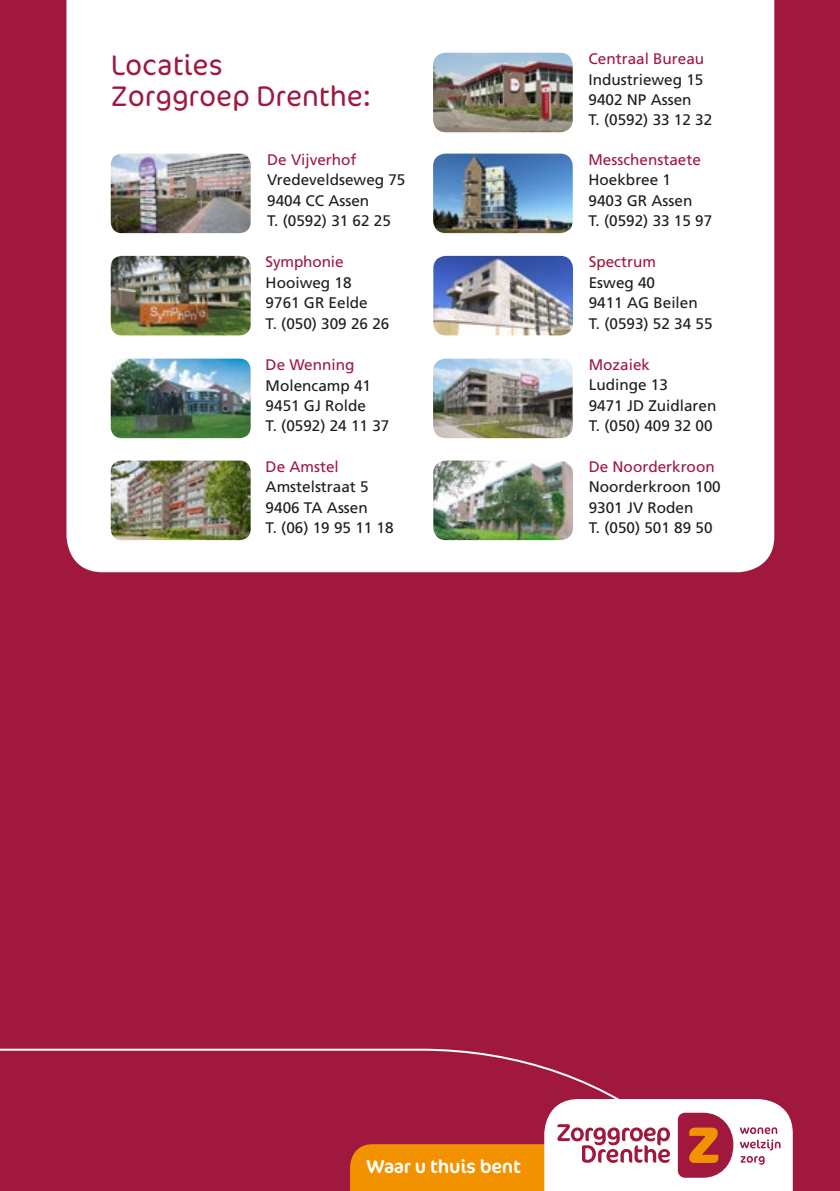
<style>
.page{position:relative;width:840px;height:1191px;background:#fff}
.page>*{position:absolute;margin:0;border:0;box-sizing:border-box;transform-origin:0 0}
.t1{font:300 28.8px/31.2px "Cocon";color:#a0183d}
.t2{font:19px "Cocon";letter-spacing:-.01em;color:#fff}
.t3{font:15.4px/20.4px "Frutiger LT Std";color:#1d1d1b}
.t4{font:15.4px "Frutiger LT Std";color:#a0183d}
</style>
<div class="page">
<div style="left:0;top:0;width:839px;height:1191px;background:#a0183d"></div>
<svg style="left:0;top:1048px;width:619px;height:51px"></svg>
<svg style="left:350px;top:1099px;width:442px;height:92px"></svg>
<div style="left:66px;top:0;width:707px;height:572px;background:#fff"></div>
<img style="left:111px;top:154px;width:139px;height:79px">
<img style="left:111px;top:256px;width:139px;height:79px">
<img style="left:433px;top:256px;width:139px;height:79px">
<img style="left:433px;top:358px;width:139px;height:80px">
<img style="left:111px;top:358px;width:139px;height:80px">
<img style="left:111px;top:460px;width:139px;height:80px">
<img style="left:433px;top:460px;width:139px;height:80px">
<img style="left:433px;top:154px;width:139px;height:79px">
<img style="left:433px;top:53px;width:139px;height:79px">
<h1 class="t1" style="left:111px;top:50px;width:262px">Locaties<br>Zorggroep Drenthe:</h1>
<p class="t4" style="left:267px;top:151px;width:91px">De Vijverhof</p>
<p class="t3" style="left:267px;top:170px;width:140px">Vredeveldseweg 75<br>9404 CC Assen<br>T. (0592) 31 62 25</p>
<p class="t4" style="left:265px;top:253px;width:79px">Symphonie</p>
<p class="t3" style="left:265px;top:272px;width:125px">Hooiweg 18<br>9761 GR Eelde<br>T. (050) 309 26 26</p>
<p class="t4" style="left:265px;top:356px;width:90px">De Wenning</p>
<p class="t3" style="left:265px;top:375px;width:125px">Molencamp 41<br>9451 GJ Rolde<br>T. (0592) 24 11 37</p>
<p class="t4" style="left:265px;top:457px;width:75px">De Amstel</p>
<p class="t3" style="left:265px;top:477px;width:129px">Amstelstraat 5<br>9406 TA Assen<br>T. (06) 19 95 11 18</p>
<p class="t4" style="left:588px;top:50px;width:117px">Centraal Bureau</p>
<p class="t3" style="left:588px;top:69px;width:125px">Industrieweg 15<br>9402 NP Assen<br>T. (0592) 33 12 32</p>
<p class="t4" style="left:588px;top:151px;width:114px">Messchenstaete</p>
<p class="t3" style="left:588px;top:170px;width:125px">Hoekbree 1<br>9403 GR Assen<br>T. (0592) 33 15 97</p>
<p class="t4" style="left:588px;top:253px;width:69px">Spectrum</p>
<p class="t3" style="left:588px;top:272px;width:125px">Esweg 40<br>9411 AG Beilen<br>T. (0593) 52 34 55</p>
<p class="t4" style="left:588px;top:356px;width:63px">Mozaiek</p>
<p class="t3" style="left:588px;top:375px;width:129px">Ludinge 13<br>9471 JD Zuidlaren<br>T. (050) 409 32 00</p>
<p class="t4" style="left:588px;top:457px;width:127px">De Noorderkroon</p>
<p class="t3" style="left:588px;top:477px;width:133px">Noorderkroon 100<br>9301 JV Roden<br>T. (050) 501 89 50</p>
<p class="t2" style="left:366px;top:1155px;width:156px">Waar u thuis bent</p>
</div>
